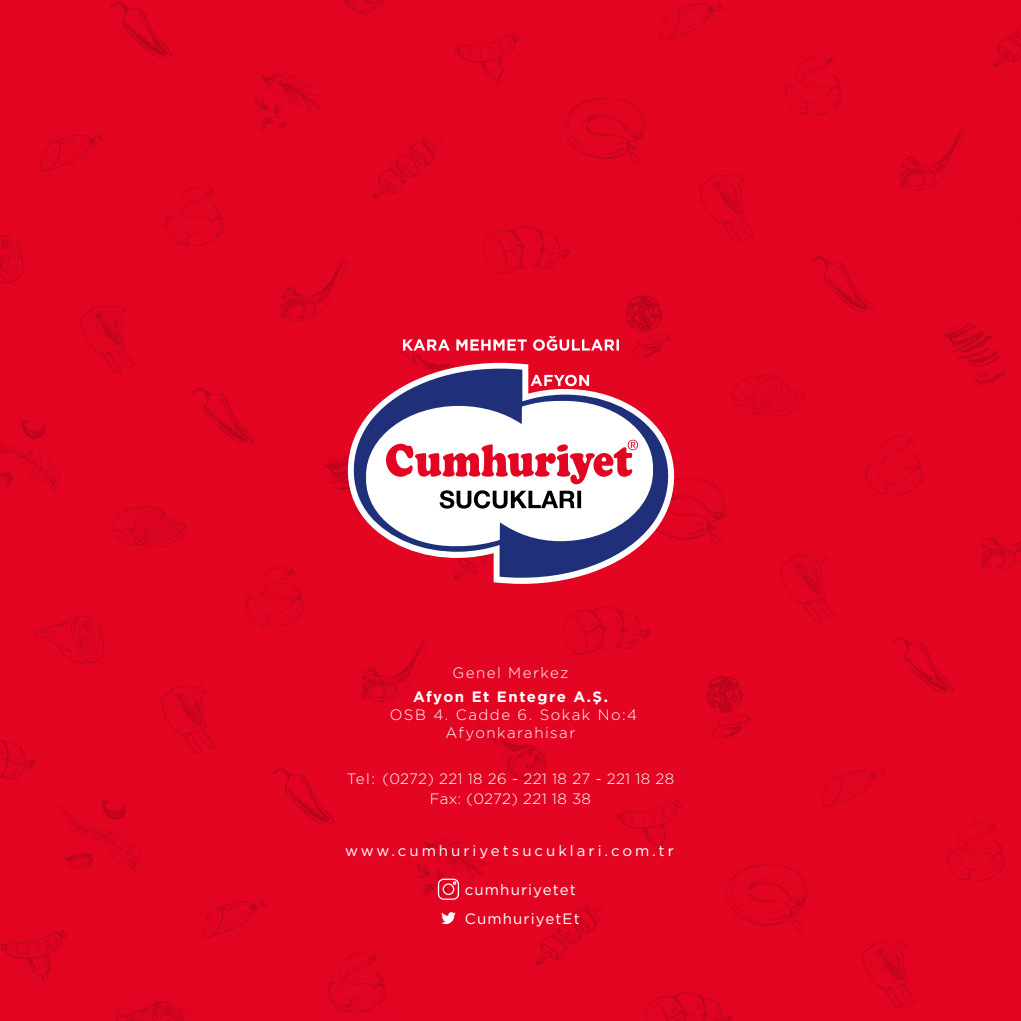
<style>
.page{position:relative;width:1021px;height:1021px;background:#fff}
.page>*{position:absolute;margin:0;border:0;box-sizing:border-box;transform-origin:0 0}
.t1{font:300 15px/19.5px "Gotham";letter-spacing:.025em;color:#fff;text-align:center}
.t2{font:300 15px/18px "Gotham";letter-spacing:.085em;color:#fff;text-align:center}
.t3{font:15px "Gotham";letter-spacing:.2em;color:#fff}
.t4{font:15px/28.7px "Gotham";letter-spacing:.075em;color:#fff}
.t5{font:700 15px "Gotham";letter-spacing:.1em;color:#fff}
</style>
<div class="page">
<div style="left:0;top:0;width:1020px;height:1020px;background:#e40523"></div>
<svg style="left:339px;top:363px;width:342px;height:221px;background:#e41e38"></svg>
<svg style="left:346px;top:368px;width:328px;height:209px"></svg>
<svg style="left:386px;top:440px;width:252px;height:44px"></svg>
<svg style="left:403px;top:336px;width:216px;height:15px"></svg>
<svg style="left:530px;top:375px;width:59px;height:11px"></svg>
<svg style="left:438px;top:878px;width:21px;height:21px"></svg>
<svg style="left:441px;top:912px;width:15px;height:12px"></svg>
<p class="t2" style="left:452px;top:663px;width:117px">Genel Merkez</p>
<p class="t5" style="left:413px;top:686px;width:196px">Afyon Et Entegre A.Ş.</p>
<p class="t2" style="left:390px;top:705px;width:249px">OSB 4. Cadde 6. Sokak No:4<br>Afyonkarahisar</p>
<p class="t1" style="left:347px;top:769px;width:329px">Tel: (0272) 221 18 26 - 221 18 27 - 221 18 28<br>Fax: (0272) 221 18 38</p>
<p class="t3" style="left:345px;top:841px;width:330px">www.cumhuriyetsucuklari.com.tr</p>
<p class="t4" style="left:465px;top:875px;width:116px">cumhuriyetet<br>CumhuriyetEt</p>
</div>
